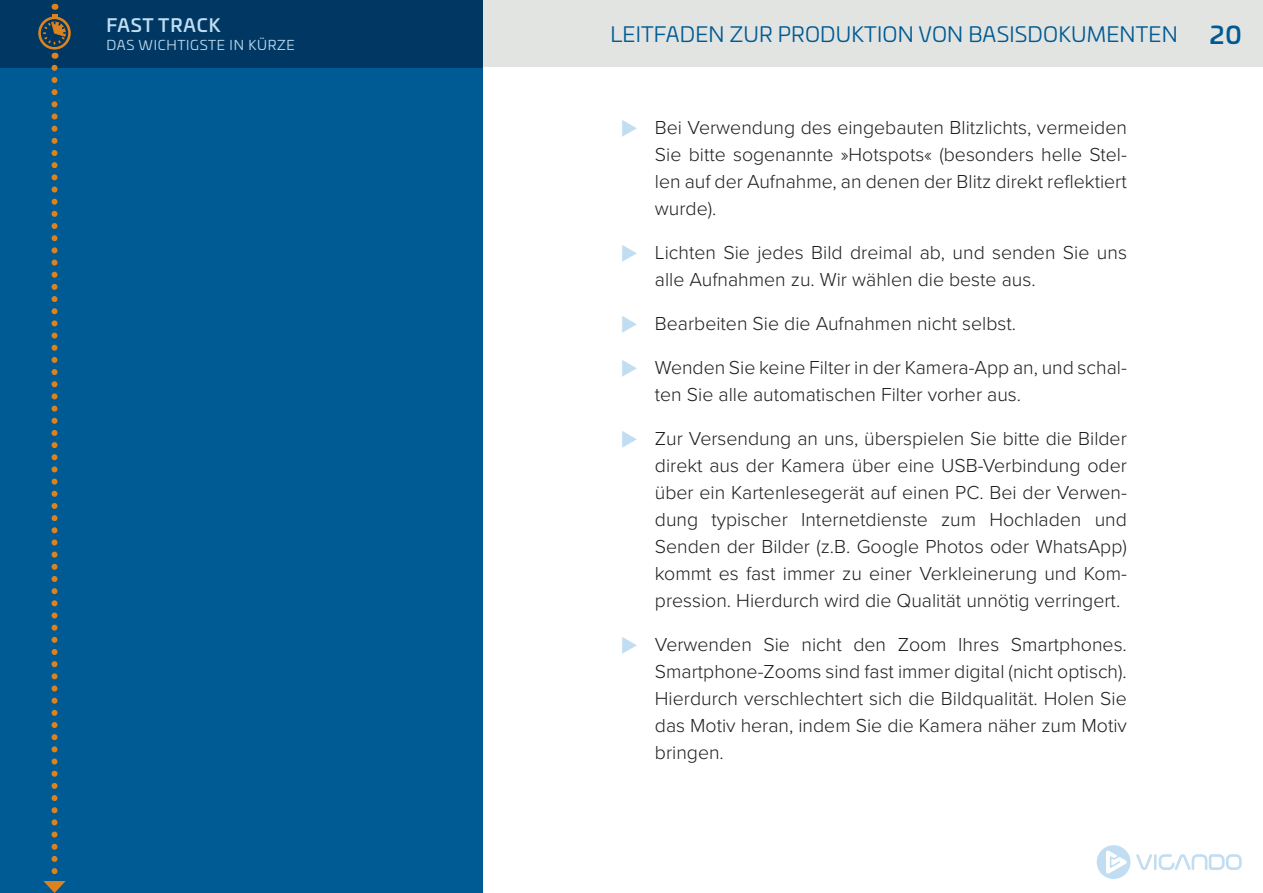
<style>
.page{position:relative;width:1263px;height:893px;background:#fff}
.page>*{position:absolute;margin:0;border:0;box-sizing:border-box;transform-origin:0 0}
.t1{font:500 24px "Univia Pro";color:#005a93}
.t2{font:21px "Univia Pro";letter-spacing:.01em;color:#005a93}
.t3{font:300 19.5px/27px "Proxima Nova";color:#1e1f1d;text-align:justify}
.t4{font:500 18px "Univia Pro";letter-spacing:.05em;color:#c1ddf2}
.t5{font:13.5px "Univia Pro";letter-spacing:.05em;color:#c1ddf2}
</style>
<div class="page">
<div style="left:482px;top:0;width:781px;height:68px;background:#e2e4e2"></div>
<div style="left:0;top:0;width:482px;height:893px;background:#005a93"></div>
<div style="left:0;top:0;width:482px;height:68px;background:#003863"></div>
<div style="left:38px;top:17px;width:33px;height:33px;border:3px solid #dd831e;border-radius:50%"></div>
<svg style="left:43px;top:68px;width:23px;height:825px"></svg>
<svg style="left:42px;top:3px;width:25px;height:43px"></svg>
<svg style="left:1136px;top:854px;width:106px;height:16px"></svg>
<svg style="left:1097px;top:845px;width:33px;height:34px"></svg>
<p class="t4" style="left:106px;top:11px;width:116px">FAST TRACK</p>
<p class="t5" style="left:106px;top:35px;width:190px">DAS WICHTIGSTE IN KÜRZE</p>
<p class="t2" style="left:610px;top:19px;width:569px">LEITFADEN ZUR PRODUKTION VON BASISDOKUMENTEN</p>
<p class="t1" style="left:1210px;top:16px;width:33px">20</p>
<p class="t3" style="left:655px;top:113px;width:474px">Bei Verwendung des eingebauten Blitzlichts, vermeiden Sie bitte sogenannte »Hotspots« (besonders helle Stel&shy;len auf der Aufnahme, an denen der Blitz direkt reflektiert wurde).</p>
<p class="t3" style="left:655px;top:238px;width:474px">Lichten Sie jedes Bild dreimal ab, und senden Sie uns alle Aufnahmen zu. Wir wählen die beste aus.</p>
<p class="t3" style="left:655px;top:309px;width:363px">Bearbeiten Sie die Aufnahmen nicht selbst.</p>
<p class="t3" style="left:655px;top:353px;width:473px">Wenden Sie keine Filter in der Kamera-App an, und schal&shy;ten Sie alle automatischen Filter vorher aus.</p>
<p class="t3" style="left:655px;top:424px;width:474px">Zur Versendung an uns, überspielen Sie bitte die Bilder direkt aus der Kamera über eine USB-Verbindung oder über ein Kartenlesegerät auf einen PC. Bei der Verwen&shy;dung typischer Internetdienste zum Hochladen und Senden der Bilder (z.B. Google Photos oder WhatsApp) kommt es fast immer zu einer Verkleinerung und Kom&shy;pression. Hierdurch wird die Qualität unnötig verringert.</p>
<p class="t3" style="left:655px;top:630px;width:473px">Verwenden Sie nicht den Zoom Ihres Smartphones.<br>Smartphone-Zooms sind fast immer digital (nicht optisch).<br>Hierdurch verschlechtert sich die Bildqualität. Holen Sie das Motiv heran, indem Sie die Kamera näher zum Motiv bringen.</p>
</div>
